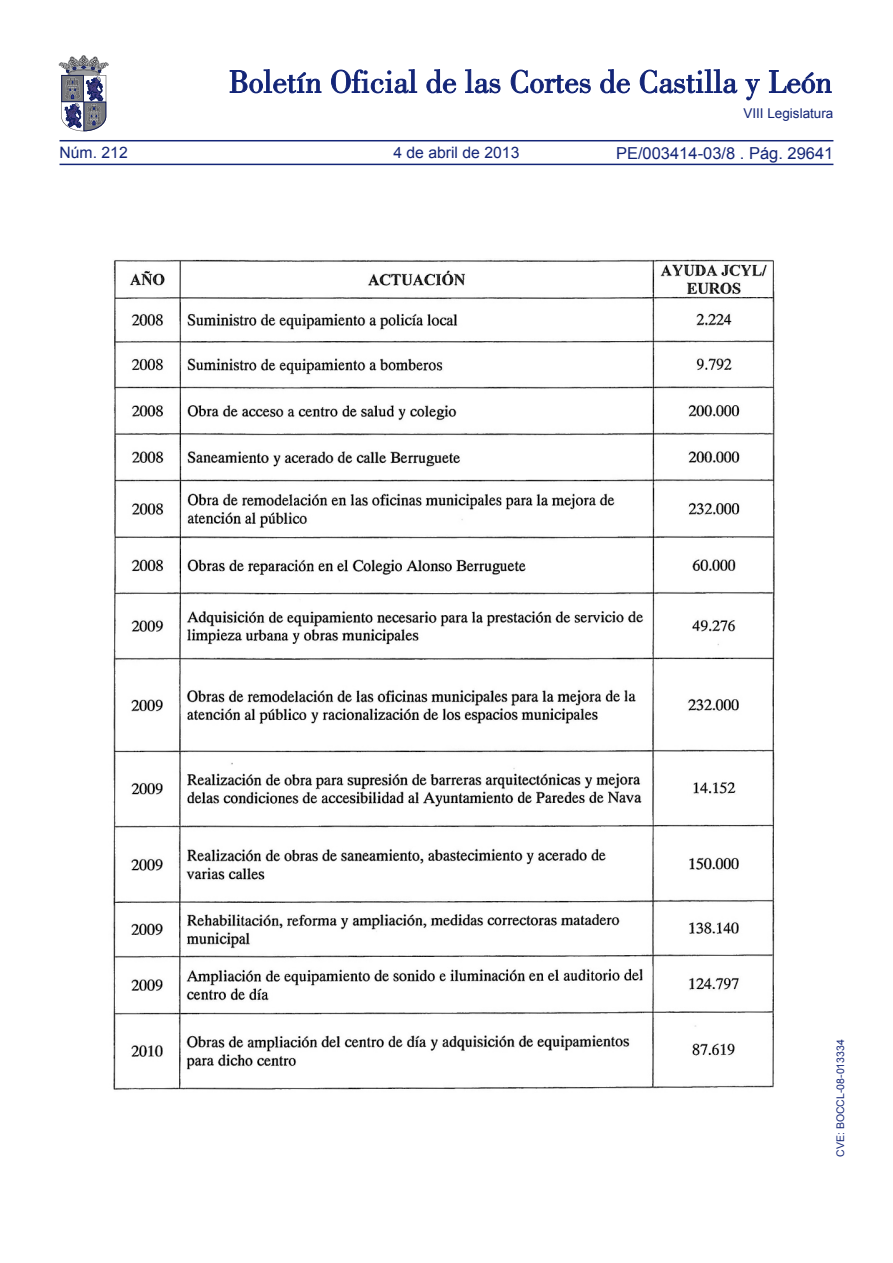
<style>
.page{position:relative;width:893px;height:1263px;background:#fff}
.page>*{position:absolute;margin:0;border:0;box-sizing:border-box;transform-origin:0 0}
.t1{font:16.5px "Arial";color:#132577}
.t2{font:15.75px "Arial";color:#132577}
.t3{font:13.5px "Arial";color:#132577}
.TEXTO_NORMAL{font:10.5px "Arial";color:#132577}
</style>
<div class="page">
<hr style="left:60px;top:164px;width:773px;height:1px;background:#132577">
<hr style="left:60px;top:140px;width:773px;height:1px;background:#132577">
<svg style="left:230px;top:69px;width:91px;height:24px"></svg>
<svg style="left:331px;top:69px;width:86px;height:24px"></svg>
<svg style="left:426px;top:69px;width:30px;height:24px"></svg>
<svg style="left:465px;top:69px;width:35px;height:24px"></svg>
<svg style="left:511px;top:70px;width:80px;height:23px"></svg>
<svg style="left:600px;top:69px;width:30px;height:24px"></svg>
<svg style="left:640px;top:69px;width:97px;height:24px"></svg>
<svg style="left:745px;top:79px;width:15px;height:21px"></svg>
<svg style="left:769px;top:70px;width:62px;height:23px"></svg>
<svg style="left:59px;top:55px;width:49px;height:76px"></svg>
<img style="left:113px;top:259px;width:662px;height:831px">
<p class="t2" style="left:60px;top:142px;width:70px">Núm. 212</p>
<p class="t2" style="left:393px;top:142px;width:128px">4 de abril de 2013</p>
<p class="t3" style="left:743px;top:105px;width:92px">VIII Legislatura</p>
<p class="t1" style="left:616px;top:142px;width:219px">PE/003414-03/8 . Pág. 29641</p>
<p class="TEXTO_NORMAL" style="left:834px;top:1157px;width:119px;rotate:-90deg">CVE: BOCCL-08-013334</p>
</div>
